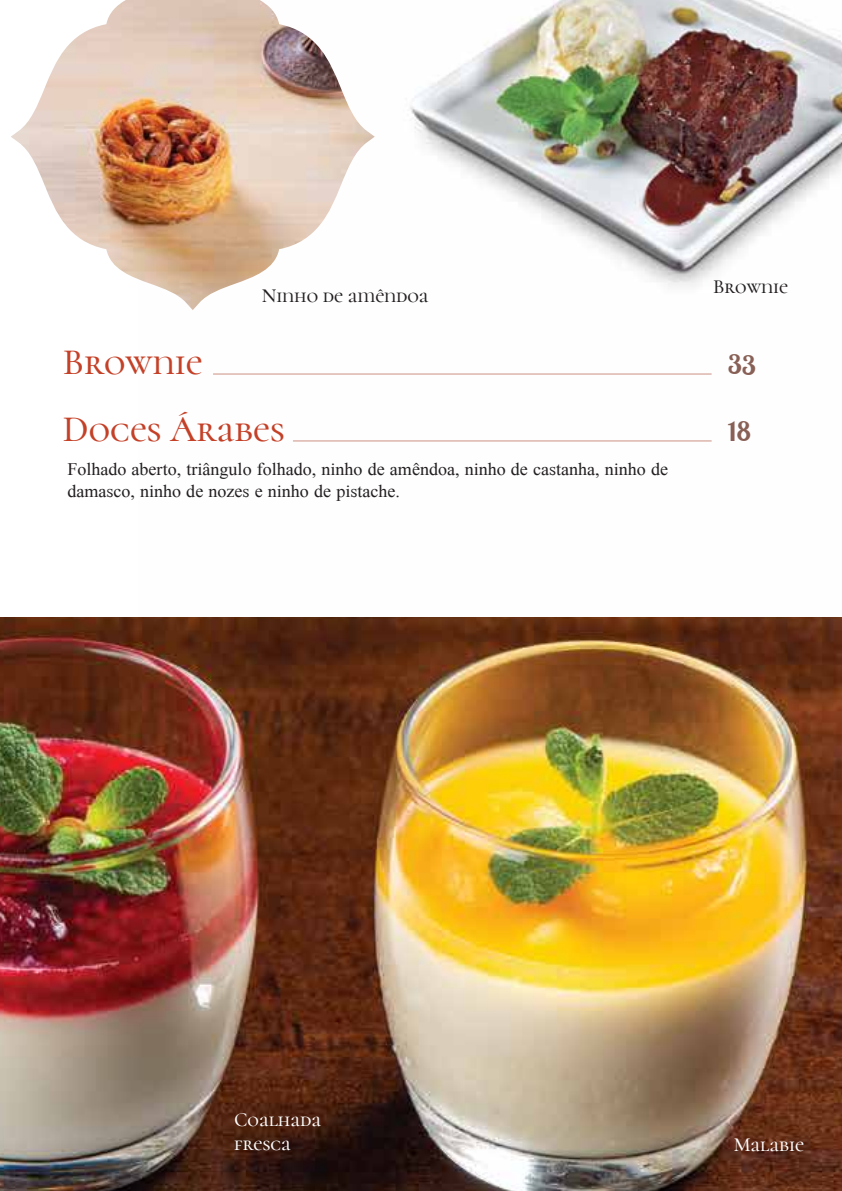
<style>
.page{position:relative;width:842px;height:1191px;background:#fff}
.page>*{position:absolute;margin:0;border:0;box-sizing:border-box;transform-origin:0 0}
.t1{font:500 37.2px "Cormorant Unicase";color:#c44027}
.t2{font:700 26.6px "Lobster Two";color:#886056}
.t3{font:500 20px "Cormorant Unicase";color:#231f20}
.t4{font:500 20px/24px "Cormorant Unicase";color:#fff}
.t5{font:18px/21.6px "Doulos SIL";color:#231f20}
</style>
<div class="page">
<img style="left:139px;top:0;width:703px;height:618px">
<img style="left:11px;top:0;width:364px;height:310px">
<img style="left:0;top:618px;width:842px;height:573px">
<hr style="left:213px;top:373px;width:499px;height:1px;background:#cb9183">
<hr style="left:293px;top:440px;width:419px;height:1px;background:#cb9183">
<h1 class="t1" style="left:63px;top:339px;width:141px">Brownie</h1>
<p class="t3" style="left:262px;top:283px;width:168px">Ninho de amêndoa</p>
<h1 class="t1" style="left:63px;top:406px;width:223px">Doces Árabes</h1>
<p class="t5" style="left:67px;top:458px;width:602px">Folhado aberto, triângulo folhado, ninho de amêndoa, ninho de castanha, ninho de damasco, ninho de nozes e ninho de pistache.</p>
<p class="t3" style="left:713px;top:274px;width:76px">Brownie</p>
<h2 class="t2" style="left:728px;top:348px;width:30px">33</h2>
<h2 class="t2" style="left:728px;top:414px;width:25px">18</h2>
<p class="t4" style="left:234px;top:1108px;width:88px">Coalhada fresca</p>
<p class="t4" style="left:734px;top:1132px;width:72px">Malabie</p>
</div>
